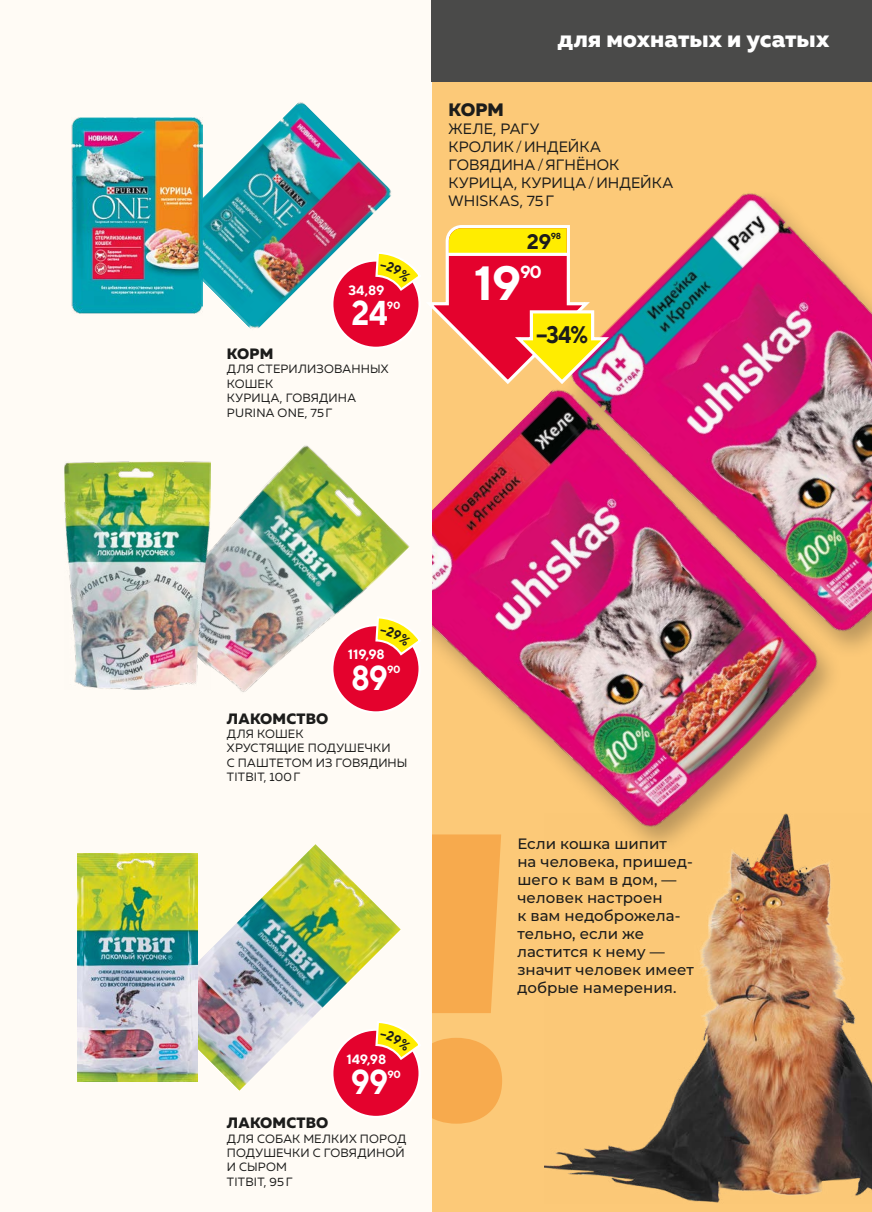
<style>
.page{position:relative;width:872px;height:1212px;background:#fff}
.page>*{position:absolute;margin:0;border:0;box-sizing:border-box;transform-origin:0 0}
.t1{font:700 48px "TT Norms";color:#fff}
.t2{font:700 34.5px "TT Norms";color:#fff;scale:.9 1}
.t3{font:800 24px "Muller";color:#fff}
.t4{font:700 24px "TT Norms";color:#1c1c1b;scale:.9 1}
.t5{font:700 21px "TT Norms";color:#1c1c1b}
.t6{font:800 18px "Muller";color:#1c1c1b}
.t7{font:700 17.55px "TT Norms";color:#fff}
.t8{font:500 15px/18px "Montserrat";color:#1c1c1b}
.t9{font:15px/18px "Muller";color:#1c1c1b}
.t10{font:800 15px "Muller";letter-spacing:.01em;color:#1c1c1b}
.t11{font:700 13.5px "TT Norms";letter-spacing:-.015em;color:#fff}
.t12{font:12px/14.4px "Muller";letter-spacing:.015em;color:#1c1c1b}
.t13{font:700 10.5px "TT Norms";color:#fff}
.t14{font:700 8.7px "TT Norms";color:#1c1c1b}
</style>
<div class="page">
<div style="left:432px;top:81px;width:440px;height:1131px;background:#fcc978"></div>
<img style="left:613px;top:193px;width:259px;height:454px">
<img style="left:432px;top:382px;width:403px;height:431px">
<div style="left:0;top:0;width:432px;height:1212px;background:#fffbf5"></div>
<div style="left:432px;top:0;width:440px;height:81px;background:#4a4a49"></div>
<img style="left:161px;top:102px;width:230px;height:227px">
<img style="left:72px;top:118px;width:131px;height:197px">
<div style="left:332px;top:261px;width:87px;height:87px;background:#e4022d;border-radius:50%"></div>
<div style="left:332px;top:1030px;width:87px;height:87px;background:#e4022d;border-radius:50%"></div>
<img style="left:544px;top:813px;width:328px;height:390px">
<img style="left:154px;top:844px;width:220px;height:247px">
<img style="left:77px;top:853px;width:121px;height:228px">
<img style="left:145px;top:445px;width:264px;height:263px">
<img style="left:65px;top:462px;width:145px;height:228px">
<svg style="left:374px;top:223px;width:239px;height:163px"></svg>
<svg style="left:374px;top:615px;width:45px;height:94px"></svg>
<svg style="left:374px;top:834px;width:128px;height:290px"></svg>
<p class="t11" style="left:348px;top:281px;width:37px">34,89</p>
<h2 class="t2" style="left:351px;top:291px;width:42px">24</h2>
<p class="t13" style="left:387px;top:298px;width:15px">90</p>
<p class="t10" style="left:227px;top:344px;width:48px">КОРМ</p>
<p class="t12" style="left:227px;top:362px;width:163px">ДЛЯ СТЕРИЛИЗОВАННЫХ<br>КОШЕК<br>КУРИЦА, ГОВЯДИНА<br>PURINA ONE, 75Г</p>
<h3 class="t3" style="left:557px;top:24px;width:273px">для мохнатых и усатых</h3>
<h3 class="t6" style="left:448px;top:98px;width:57px">КОРМ</h3>
<p class="t9" style="left:448px;top:119px;width:226px">ЖЕЛЕ, РАГУ<br>КРОЛИК/ИНДЕЙКА<br>ГОВЯДИНА/ЯГНЁНОК<br>КУРИЦА, КУРИЦА/ИНДЕЙКА<br>WHISKAS, 75Г</p>
<h3 class="t5" style="left:527px;top:228px;width:26px">29</h3>
<p class="t14" style="left:551px;top:231px;width:12px">98</p>
<h1 class="t1" style="left:474px;top:253px;width:49px">19</h1>
<h3 class="t7" style="left:520px;top:261px;width:23px">90</h3>
<h3 class="t4" style="left:536px;top:319px;width:59px">−34%</h3>
<p class="t11" style="left:348px;top:646px;width:38px">119,98</p>
<h2 class="t2" style="left:351px;top:656px;width:42px">89</h2>
<p class="t13" style="left:387px;top:663px;width:15px">90</p>
<p class="t10" style="left:227px;top:709px;width:103px">ЛАКОМСТВО</p>
<p class="t12" style="left:227px;top:726px;width:182px">ДЛЯ КОШЕК<br>ХРУСТЯЩИЕ ПОДУШЕЧКИ<br>С ПАШТЕТОМ ИЗ ГОВЯДИНЫ<br>TITBIT, 100Г</p>
<p class="t11" style="left:346px;top:1050px;width:41px">149,98</p>
<h2 class="t2" style="left:351px;top:1060px;width:43px">99</h2>
<p class="t13" style="left:387px;top:1067px;width:15px">90</p>
<p class="t10" style="left:227px;top:1113px;width:103px">ЛАКОМСТВО</p>
<p class="t12" style="left:227px;top:1131px;width:181px">ДЛЯ СОБАК МЕЛКИХ ПОРОД<br>ПОДУШЕЧКИ С ГОВЯДИНОЙ<br>И СЫРОМ<br>TITBIT, 95Г</p>
<p class="t8" style="left:517px;top:834px;width:178px">Если кошка шипит<br>на человека, пришед&shy;шего к вам в дом, — человек настроен<br>к вам недоброжела&shy;тельно, если же ластится к нему — значит человек имеет добрые намерения.</p>
</div>
